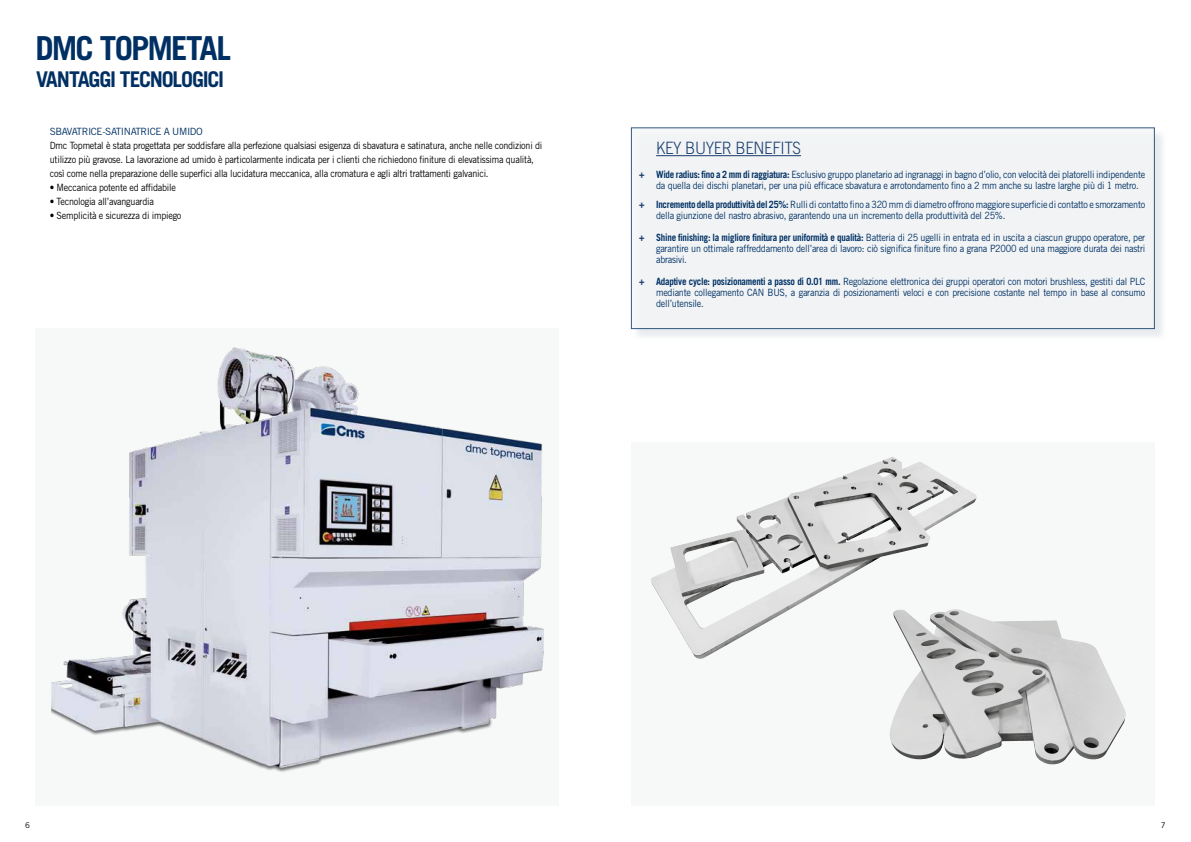
<style>
.page{position:relative;width:1191px;height:842px;background:#fff}
.page>*{position:absolute;margin:0;border:0;box-sizing:border-box;transform-origin:0 0}
.t1{font:700 33.1px "Trade Gothic LT Std";letter-spacing:-.06em;color:#003063}
.t2{font:700 21.7px "Trade Gothic LT Std";letter-spacing:-.06em;color:#003063}
.t3{font:300 17px "Trade Gothic LT Std";letter-spacing:-.025em;color:#183c6f;scale:.9 1}
.t4{font:10px/11px "Trade Gothic LT Std";letter-spacing:-.025em;color:#003063;scale:.9 1}
.t5{font:10px/14px "Trade Gothic LT Std";letter-spacing:-.025em;color:#000;scale:.9 1}
.t6{font:10px "Trade Gothic LT Std";letter-spacing:-.025em;color:#003063}
.t7{font:8px "Trade Gothic LT Std";color:#000}
.s1{font-weight:700;color:#183c6f}
.s2{font-weight:700}
</style>
<div class="page">
<div style="left:631px;top:442px;width:524px;height:364px;background:#f7f9f9"></div>
<div style="left:36px;top:329px;width:523px;height:477px;background:#f7f9f9"></div>
<img style="left:52px;top:347px;width:492px;height:425px">
<img style="left:651px;top:457px;width:326px;height:202px">
<img style="left:889px;top:609px;width:237px;height:156px">
<div style="left:633px;top:129px;width:534px;height:212px;background:#d8dfe3;opacity:.75"></div>
<div style="left:631px;top:128px;width:523px;height:201px;background:#f4f6f7"></div>
<hr style="left:656px;top:155px;width:145px;height:1px;background:#183c6f">
<h1 class="t1" style="left:36px;top:28px;width:197px">DMC TOPMETAL</h1>
<h2 class="t2" style="left:36px;top:65px;width:190px">VANTAGGI TECNOLOGICI</h2>
<p class="t6" style="left:50px;top:125px;width:155px">SBAVATRICE-SATINATRICE A UMIDO</p>
<p class="t5" style="left:50px;top:138px;width:549px">Dmc Topmetal è stata progettata per soddisfare alla perfezione qualsiasi esigenza di sbavatura e satinatura, anche nelle condizioni di utilizzo più gravose. La lavorazione ad umido è particolarmente indicata per i clienti che richiedono finiture di elevatissima qualità, così come nella preparazione delle superfici alla lucidatura meccanica, alla cromatura e agli altri trattamenti galvanici.</p>
<p class="t5" style="left:50px;top:180px;width:142px">• Meccanica potente ed affidabile</p>
<p class="t5" style="left:50px;top:194px;width:117px">• Tecnologia all’avanguardia</p>
<p class="t5" style="left:50px;top:208px;width:148px">• Semplicità e sicurezza di impiego</p>
<h3 class="t3" style="left:656px;top:138px;width:162px">KEY BUYER BENEFITS</h3>
<p class="t4" style="left:656px;top:169px;width:545px;text-indent:-17px"><span class="s1">+</span> <span class="s2">Wide radius: fino a 2 mm di raggiatura:</span> Esclusivo gruppo planetario ad ingranaggi in bagno d’olio, con velocità dei platorelli indipendente da quella dei dischi planetari, per una più efficace sbavatura e arrotondamento fino a 2 mm anche su lastre larghe più di 1 metro.</p>
<p class="t4" style="left:656px;top:199px;width:545px;text-indent:-17px"><span class="s1">+</span> <span class="s2">Incremento della produttività del 25%:</span> Rulli di contatto fino a 320 mm di diametro offrono maggiore superficie di contatto e smorzamento della giunzione del nastro abrasivo, garantendo una un incremento della produttività del 25%.</p>
<p class="t4" style="left:656px;top:232px;width:545px;text-align:justify;text-indent:-17px"><span class="s1">+</span> <span class="s2">Shine finishing: la migliore finitura per uniformità e qualità:</span> Batteria di 25 ugelli in entrata ed in uscita a ciascun gruppo operatore, per garantire un ottimale raffreddamento dell’area di lavoro: ciò significa finiture fino a grana P2000 ed una maggiore durata dei nastri abrasivi.</p>
<p class="t4" style="left:656px;top:276px;width:545px;text-align:justify;text-indent:-17px"><span class="s1">+</span> <span class="s2">Adaptive cycle: posizionamenti a passo di 0.01 mm.</span> Regolazione elettronica dei gruppi operatori con motori brushless, gestiti dal PLC mediante collegamento CAN BUS, a garanzia di posizionamenti veloci e con precisione costante nel tempo in base al consumo dell’utensile.</p>
<p class="t7" style="left:25px;top:820px;width:6px">6</p>
<p class="t7" style="left:1160px;top:820px;width:6px">7</p>
</div>
